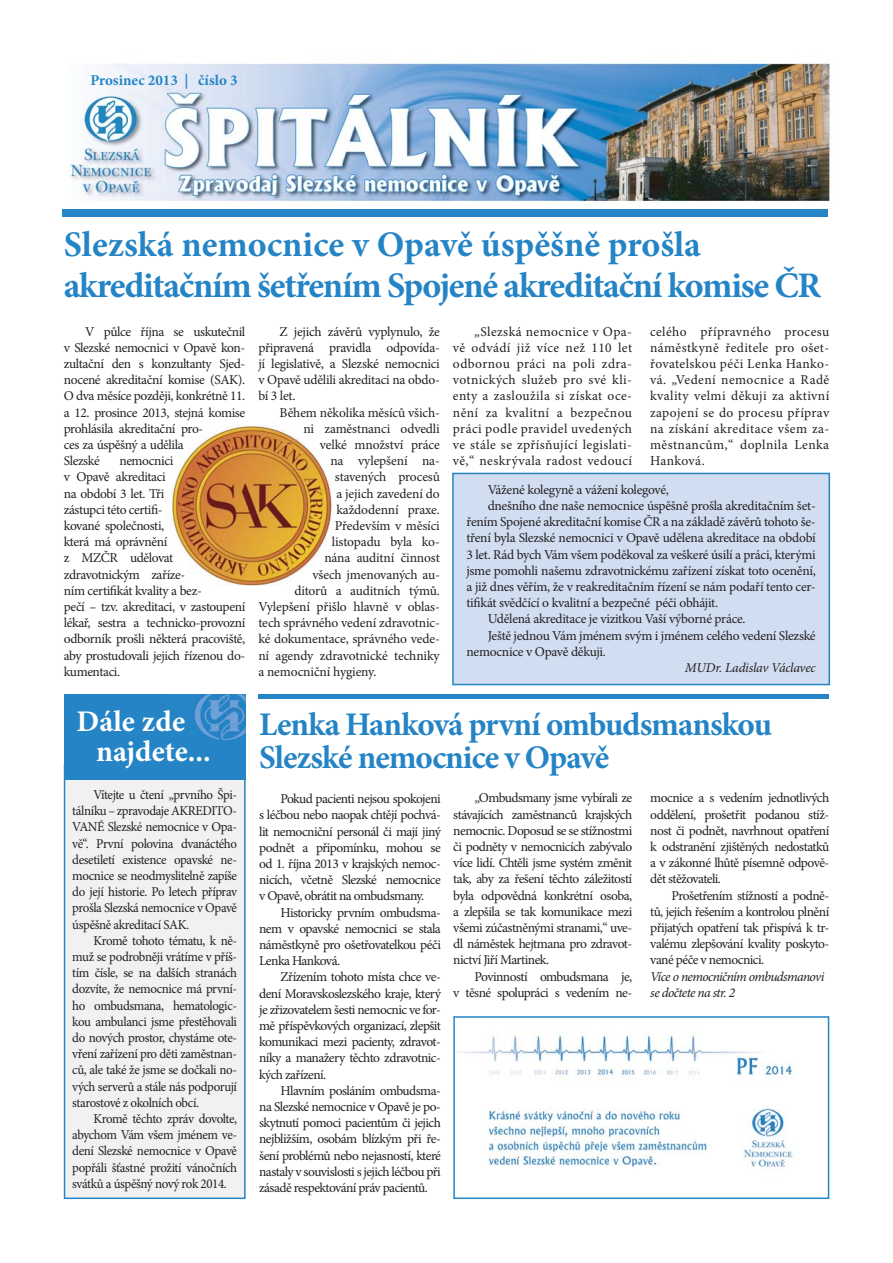
<style>
.page{position:relative;width:893px;height:1263px;background:#fff}
.page>*{position:absolute;margin:0;border:0;box-sizing:border-box;transform-origin:0 0}
.t1{font:700 36px/40.5px "Minion Pro";letter-spacing:-.025em;color:#2484c6}
.t2{font:700 33px/33px "Minion Pro";letter-spacing:-.03em;color:#2484c6}
.t3{font:700 30px/30px "Minion Pro";letter-spacing:.005em;color:#fff}
.t4{font:700 15px "Minion Pro";color:#2484c6}
.t5{font:13.5px/16.2px "Minion Pro";letter-spacing:-.03em;color:#231f20;text-align:justify}
.t6{font:13.5px/16.2px "Minion Pro";letter-spacing:-.03em;color:#231f20;text-align:justify;scale:.96 1}
.t7{font:13.5px "Minion Pro";letter-spacing:-.01em;color:#231f20}
.t8{font:italic 13.5px/16.2px "Minion Pro";letter-spacing:-.045em;color:#231f20}
.t9{font:italic 13.5px "Minion Pro";letter-spacing:-.015em;color:#231f20}
</style>
<div class="page">
<div style="left:452px;top:473px;width:378px;height:212px;background:#d1ddf1"></div>
<div style="left:64px;top:779px;width:182px;height:420px;background:#f1f1f2"></div>
<hr style="left:63px;top:213px;width:765px;height:4px;background:#2484c6">
<div style="left:258px;top:694px;width:571px;height:5px;background:#2484c6"></div>
<div style="left:64px;top:694px;width:182px;height:85px;background:#2484c6"></div>
<img style="left:194px;top:694px;width:52px;height:47px">
<img style="left:194px;top:740px;width:15px;height:1px">
<img style="left:62px;top:63px;width:768px;height:150px">
<div style="left:63px;top:209px;width:765px;height:5px;background:#2484c6"></div>
<img style="left:168px;top:426px;width:164px;height:160px">
<img style="left:168px;top:426px;width:35px;height:10px">
<img style="left:168px;top:439px;width:16px;height:13px">
<svg style="left:168px;top:456px;width:5px;height:9px"></svg>
<svg style="left:168px;top:537px;width:5px;height:26px"></svg>
<img style="left:168px;top:569px;width:17px;height:13px">
<img style="left:168px;top:585px;width:33px;height:1px">
<svg style="left:453px;top:1016px;width:376px;height:183px"></svg>
<p class="t4" style="left:90px;top:75px;width:149px">Prosinec 2013 | číslo 3</p>
<h1 class="t1" style="left:64px;top:228px;width:759px">Slezská nemocnice v Opavě úspěšně prošla akreditačním šetřením Spojené akreditační komise ČR</h1>
<p class="t5" style="left:64px;top:324px;width:183px;text-align:left;text-indent:21px">V půlce října se uskutečnil v Slezské nemocnici v Opavě kon&shy;zultační den s konzultanty Sjed&shy;nocené akreditační komise (SAK).<br>O dva měsíce později, konkrétně 11. a 12. prosince 2013, stejná komise prohlásila akreditační pro-<br>ces za úspěšný a udělila<br>Slezské</p>
<p class="t5" style="left:64px;top:454px;width:183px;text-align:left;text-indent:56px">nemocnici<br>v Opavě akreditaci<br>na období 3 let. Tři<br>zástupci této certifi-<br>kované společnosti,<br>která má oprávnění<br>z MZČR udělovat zdravotnickým zaříze-<br>ním certifikát kvality a ez-<br>pečí – tzv. akreditaci, v zastoupení lékař, sestra a technicko-provozní odborník prošli některá pracoviště, aby prostudovali jejich řízenou do&shy;kumentaci.</p>
<p class="t5" style="left:180px;top:583px;width:8px">b</p>
<h3 class="t3" style="left:96px;top:709px;width:116px;text-indent:-20px">Dále zde najdete...</h3>
<p class="t6" style="left:72px;top:788px;width:173px;text-indent:21px">Vítejte u čtení „prvního Špi&shy;tálníku – zpravodaje AKREDITO-VANÉ Slezské nemocnice v Opa&shy;vě“. První polovina dvanáctého desetiletí existence opavské ne&shy;mocnice se neodmyslitelně zapíše do její historie. Po letech příprav prošla Slezská nemocnice v Opavě úspěšně akreditací SAK.</p>
<p class="t6" style="left:72px;top:933px;width:173px;text-indent:21px">Kromě tohoto tématu, k ně&shy;muž se podrobněji vrátíme v příš&shy;tím čísle, se na dalších stranách dozvíte, že nemocnice má první&shy;ho ombudsmana, hematologic&shy;kou ambulanci jsme přestěhovali do nových prostor, chystáme ote&shy;vření zařízení pro děti zaměstnan&shy;ců, ale také že jsme se dočkali no&shy;vých serverů a stále nás podporují starostové z okolních obcí.</p>
<p class="t6" style="left:72px;top:1112px;width:173px;text-indent:21px">Kromě těchto zpráv dovolte, abychom Vám všem jménem ve&shy;dení Slezské nemocnice v Opavě popřáli šťastné prožití vánočních svátků a úspěšný nový rok 2014.</p>
<p class="t5" style="left:258px;top:324px;width:183px;text-indent:21px">Z jejich závěrů vyplynulo, že připravená pravidla odpovída&shy;jí legislativě, a Slezské nemocnici v Opavě udělili akreditaci na obdo&shy;bí 3 let.</p>
<p class="t7" style="left:280px;top:407px;width:162px">Během několika měsíců všich-</p>
<p class="t7" style="left:303px;top:423px;width:138px">ni zaměstnanci odvedli</p>
<p class="t7" style="left:320px;top:439px;width:122px">velké množství práce</p>
<p class="t7" style="left:330px;top:456px;width:111px">na vylepšení na-</p>
<p class="t5" style="left:335px;top:470px;width:106px">stavených procesů</p>
<p class="t7" style="left:336px;top:488px;width:105px">a jejich zavedení do</p>
<p class="t7" style="left:336px;top:504px;width:105px">každodenní praxe.</p>
<p class="t7" style="left:335px;top:520px;width:106px">Především v měsíci</p>
<p class="t7" style="left:332px;top:537px;width:109px">listopadu byla ko-</p>
<p class="t7" style="left:324px;top:553px;width:117px">nána auditní činnost</p>
<p class="t7" style="left:312px;top:569px;width:129px">všech jmenovaných au-</p>
<p class="t7" style="left:294px;top:585px;width:147px">ditorů a auditních týmů.</p>
<p class="t7" style="left:258px;top:601px;width:183px">Vylepšení přišlo hlavně v oblas-</p>
<p class="t7" style="left:258px;top:618px;width:183px">tech správného vedení zdravotnic-</p>
<p class="t5" style="left:258px;top:632px;width:183px">ké dokumentace, správného vede-</p>
<p class="t7" style="left:258px;top:650px;width:183px">ní agendy zdravotnické techniky</p>
<p class="t7" style="left:258px;top:666px;width:120px">a nemocniční hygieny.</p>
<p class="t5" style="left:453px;top:324px;width:181px;text-indent:21px">„Slezská nemocnice v Opa&shy;vě odvádí již více než 110 let odbornou práci na poli zdra&shy;votnických služeb pro své kli&shy;enty a zasloužila si získat oce&shy;nění za kvalitní a bezpečnou práci podle pravidel uvedených ve stále se zpřísňující legislati&shy;vě,“ neskrývala radost vedoucí</p>
<p class="t5" style="left:650px;top:324px;width:181px">celého přípravného procesu náměstkyně ředitele pro ošet&shy;řovatelskou péči Lenka Hanko&shy;vá. „Vedení nemocnice a Radě kvality velmi děkuji za aktivní zapojení se do procesu příprav na získání akreditace všem za&shy;městnancům,“ doplnila Lenka Hanková.</p>
<p class="t5" style="left:488px;top:483px;width:183px">Vážené kolegyně a vážení kolegové,</p>
<p class="t5" style="left:488px;top:499px;width:330px">dnešního dne naše nemocnice úspěšně prošla akreditačním šet-</p>
<p class="t5" style="left:466px;top:515px;width:351px">řením Spojené akreditační komise ČR a na základě závěrů tohoto še-</p>
<p class="t5" style="left:466px;top:531px;width:351px">tření byla Slezské nemocnici v Opavě udělena akreditace na období</p>
<p class="t5" style="left:466px;top:547px;width:351px">3 let. Rád bych Vám všem poděkoval za veškeré úsilí a práci, kterými</p>
<p class="t5" style="left:466px;top:564px;width:351px">jsme pomohli našemu zdravotnickému zařízení získat toto ocenění,</p>
<p class="t5" style="left:466px;top:580px;width:351px">a již dnes věřím, že v reakreditačním řízení se nám podaří tento cer-</p>
<p class="t5" style="left:466px;top:596px;width:253px">tifikát svědčící o kvalitní a bezpečné péči obhájit.</p>
<p class="t5" style="left:488px;top:612px;width:259px">Udělená akreditace je vizitkou Vaší výborné práce.</p>
<p class="t5" style="left:488px;top:628px;width:329px">Ještě jednou Vám jménem svým i jménem celého vedení Slezské</p>
<p class="t5" style="left:466px;top:645px;width:141px">nemocnice v Opavě děkuji.</p>
<p class="t9" style="left:685px;top:659px;width:132px">MUDr. Ladislav Václavec</p>
<h2 class="t2" style="left:259px;top:710px;width:514px">Lenka Hanková první ombudsmanskou<br>Slezské nemocnice v Opavě</h2>
<p class="t5" style="left:259px;top:792px;width:183px;text-indent:21px">Pokud pacienti nejsou spokojeni s léčbou nebo naopak chtějí pochvá&shy;lit nemocniční personál či mají jiný podnět a připomínku, mohou se od 1. října 2013 v krajských nemoc&shy;nicích, včetně Slezské nemocnice v Opavě, obrátit na ombudsmany.</p>
<p class="t5" style="left:259px;top:905px;width:183px;text-indent:21px">Historicky prvním ombudsma&shy;nem v opavské nemocnici se stala náměstkyně pro ošetřovatelkou péči Lenka Hanková.</p>
<p class="t5" style="left:259px;top:970px;width:183px;text-indent:21px">Zřízením tohoto místa chce ve&shy;dení Moravskoslezského kraje, který je zřizovatelem šesti nemocnic ve for&shy;mě příspěvkových organizací, zlepšit komunikaci mezi pacienty, zdravot&shy;níky a manažery těchto zdravotnic&shy;kých zařízení.</p>
<p class="t5" style="left:259px;top:1084px;width:183px;text-indent:21px">Hlavním posláním ombudsma&shy;na Slezské nemocnice v Opavě je po&shy;skytnutí pomoci pacientům či jejich nejbližším, osobám blízkým při ře&shy;šení problémů nebo nejasností, které nastaly v souvislosti s jejich léčbou při zásadě respektování práv pacientů.</p>
<p class="t5" style="left:453px;top:791px;width:181px;text-indent:21px">„Ombudsmany jsme vybírali ze stávajících zaměstnanců krajských nemocnic. Doposud se se stížnostmi či podněty v nemocnicích zabývalo více lidí. Chtěli jsme systém změnit tak, aby za řešení těchto záležitostí byla odpovědná konkrétní osoba, a zlepšila se tak komunikace mezi všemi zúčastněnými stranami,“ uve&shy;dl náměstek hejtmana pro zdravot&shy;nictví Jiří Martinek.</p>
<p class="t5" style="left:453px;top:969px;width:180px;text-align:right">Povinností ombudsmana je,<br>v těsné spolupráci s vedením ne-</p>
<p class="t5" style="left:650px;top:791px;width:181px">mocnice a s vedením jednotlivých oddělení, prošetřit podanou stíž&shy;nost či podnět, navrhnout opatření k odstranění zjištěných nedostatků a v zákonné lhůtě písemně odpově&shy;dět stěžovateli.</p>
<p class="t5" style="left:650px;top:888px;width:180px;text-indent:21px">Prošetřením stížností a podně&shy;tů, jejich řešením a kontrolou plnění přijatých opatření tak přispívá k tr&shy;valému zlepšování kvality poskyto&shy;vané péče v nemocnici.</p>
<p class="t8" style="left:650px;top:968px;width:176px">Více o nemocničním ombudsmanovi se dočtete na str. 2</p>
</div>
